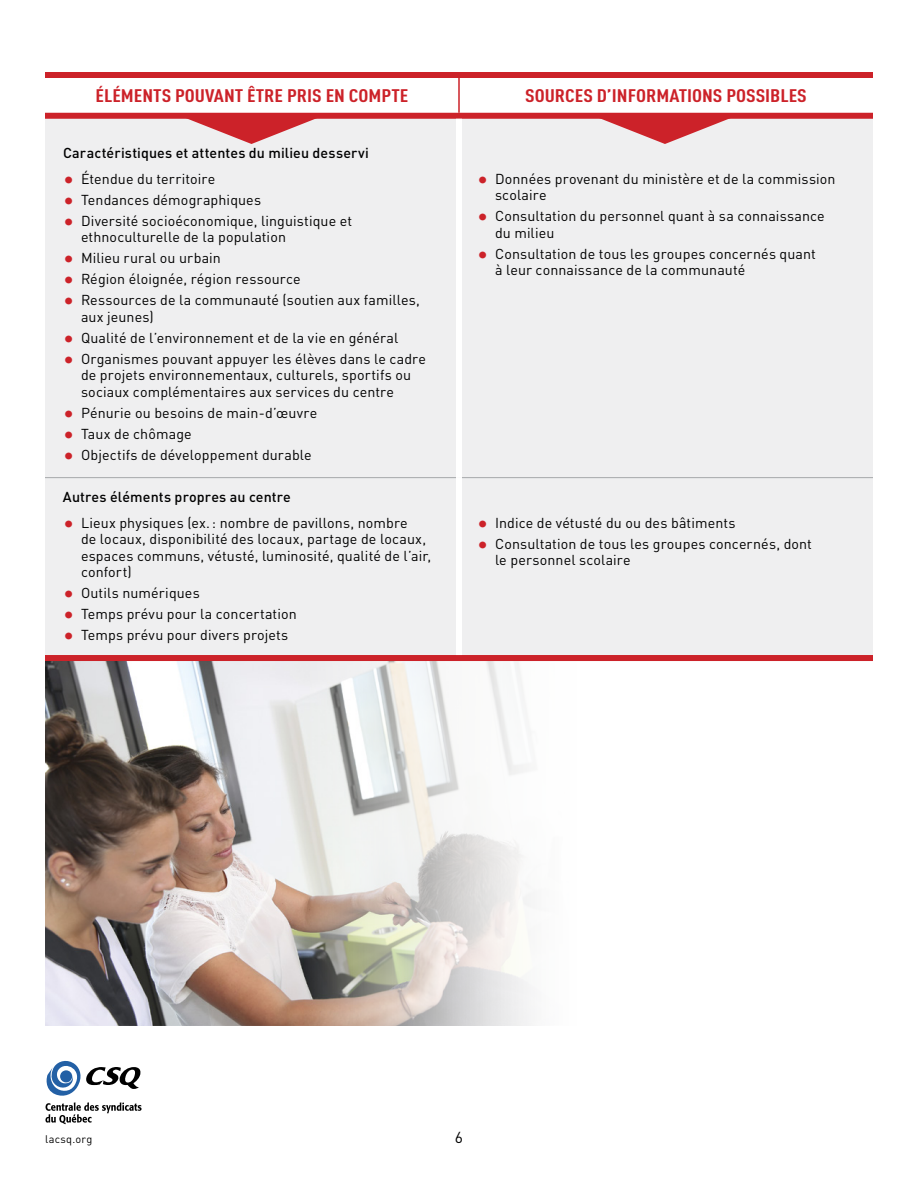
<style>
.page{position:relative;width:918px;height:1188px;background:#fff}
.page>*{position:absolute;margin:0;border:0;box-sizing:border-box;transform-origin:0 0}
.t1{font:700 condensed 18px "DIN Offc";color:#cc2229;scale:1.2 1}
.t2{font:15.75px "DIN Offc";color:#000}
.t3{font:14.25px/16.5px "DIN Offc";letter-spacing:.01em;color:#000}
.t4{font:500 14.25px "DIN Offc";letter-spacing:.01em;color:#000}
.t5{font:10.95px "DIN Offc";letter-spacing:.03em;color:#000}
.s1{font-size:21px;color:#cc2229}
</style>
<div class="page">
<svg style="left:45px;top:1060px;width:97px;height:64px"></svg>
<img style="left:45px;top:661px;width:487px;height:365px">
<div style="left:45px;top:144px;width:828px;height:511px;background:#efeff0"></div>
<div style="left:45px;top:655px;width:414px;height:6px;background:#cc2229"></div>
<div style="left:459px;top:655px;width:414px;height:6px;background:#cc2229"></div>
<div style="left:45px;top:72px;width:414px;height:6px;background:#cc2229"></div>
<div style="left:459px;top:72px;width:414px;height:6px;background:#cc2229"></div>
<hr style="left:45px;top:477px;width:411px;height:1px;background:#a6a8aa">
<hr style="left:462px;top:477px;width:411px;height:1px;background:#a6a8aa">
<div style="left:456px;top:119px;width:6px;height:359px;background:#fff"></div>
<div style="left:456px;top:478px;width:6px;height:177px;background:#fff"></div>
<svg style="left:45px;top:78px;width:828px;height:66px"></svg>
<p class="t1" style="left:96px;top:85px;width:262px">ÉLÉMENTS POUVANT ÊTRE PRIS EN COMPTE</p>
<p class="t1" style="left:525px;top:85px;width:236px">SOURCES D’INFORMATIONS POSSIBLES</p>
<p class="t4" style="left:63px;top:144px;width:308px">Caractéristiques et attentes du milieu desservi</p>
<p class="t3" style="left:63px;top:170px;width:154px"><span class="s1">•</span> Étendue du territoire</p>
<p class="t3" style="left:63px;top:191px;width:200px"><span class="s1">•</span> Tendances démographiques</p>
<p class="t3" style="left:81px;top:212px;width:273px;text-indent:-18px"><span class="s1">•</span> Diversité socioéconomique, linguistique et ethnoculturelle de la population</p>
<p class="t3" style="left:63px;top:249px;width:159px"><span class="s1">•</span> Milieu rural ou urbain</p>
<p class="t3" style="left:63px;top:270px;width:239px"><span class="s1">•</span> Région éloignée, région ressource</p>
<p class="t3" style="left:81px;top:291px;width:341px;text-indent:-18px"><span class="s1">•</span> Ressources de la communauté (soutien aux familles, aux jeunes)</p>
<p class="t3" style="left:63px;top:329px;width:337px"><span class="s1">•</span> Qualité de l’environnement et de la vie en général</p>
<p class="t3" style="left:81px;top:350px;width:347px;text-indent:-18px"><span class="s1">•</span> Organismes pouvant appuyer les élèves dans le cadre de projets environnementaux, culturels, sportifs ou sociaux complémentaires aux services du centre</p>
<p class="t3" style="left:63px;top:404px;width:256px"><span class="s1">•</span> Pénurie ou besoins de main-d’œuvre</p>
<p class="t3" style="left:63px;top:425px;width:130px"><span class="s1">•</span> Taux de chômage</p>
<p class="t3" style="left:63px;top:446px;width:250px"><span class="s1">•</span> Objectifs de développement durable</p>
<p class="t4" style="left:63px;top:488px;width:229px">Autres éléments propres au centre</p>
<p class="t3" style="left:81px;top:514px;width:352px;text-indent:-18px"><span class="s1">•</span> Lieux physiques (ex.: nombre de pavillons, nombre<br>de locaux, disponibilité des locaux, partage de locaux, espaces communs, vétusté, luminosité, qualité de l’air, confort)</p>
<p class="t3" style="left:63px;top:584px;width:138px"><span class="s1">•</span> Outils numériques</p>
<p class="t3" style="left:63px;top:605px;width:235px"><span class="s1">•</span> Temps prévu pour la concertation</p>
<p class="t3" style="left:63px;top:626px;width:227px"><span class="s1">•</span> Temps prévu pour divers projets</p>
<p class="t3" style="left:495px;top:170px;width:342px;text-indent:-18px"><span class="s1">•</span> Données provenant du ministère et de la commission scolaire</p>
<p class="t3" style="left:495px;top:207px;width:331px;text-indent:-18px"><span class="s1">•</span> Consultation du personnel quant à sa connaissance du milieu</p>
<p class="t3" style="left:495px;top:245px;width:322px;text-indent:-18px"><span class="s1">•</span> Consultation de tous les groupes concernés quant à leur connaissance de la communauté</p>
<p class="t3" style="left:477px;top:514px;width:260px"><span class="s1">•</span> Indice de vétusté du ou des bâtiments</p>
<p class="t3" style="left:495px;top:535px;width:318px;text-indent:-18px"><span class="s1">•</span> Consultation de tous les groupes concernés, dont le personnel scolaire</p>
<p class="t5" style="left:45px;top:1132px;width:49px">lacsq.org</p>
<p class="t2" style="left:455px;top:1127px;width:10px">6</p>
</div>
